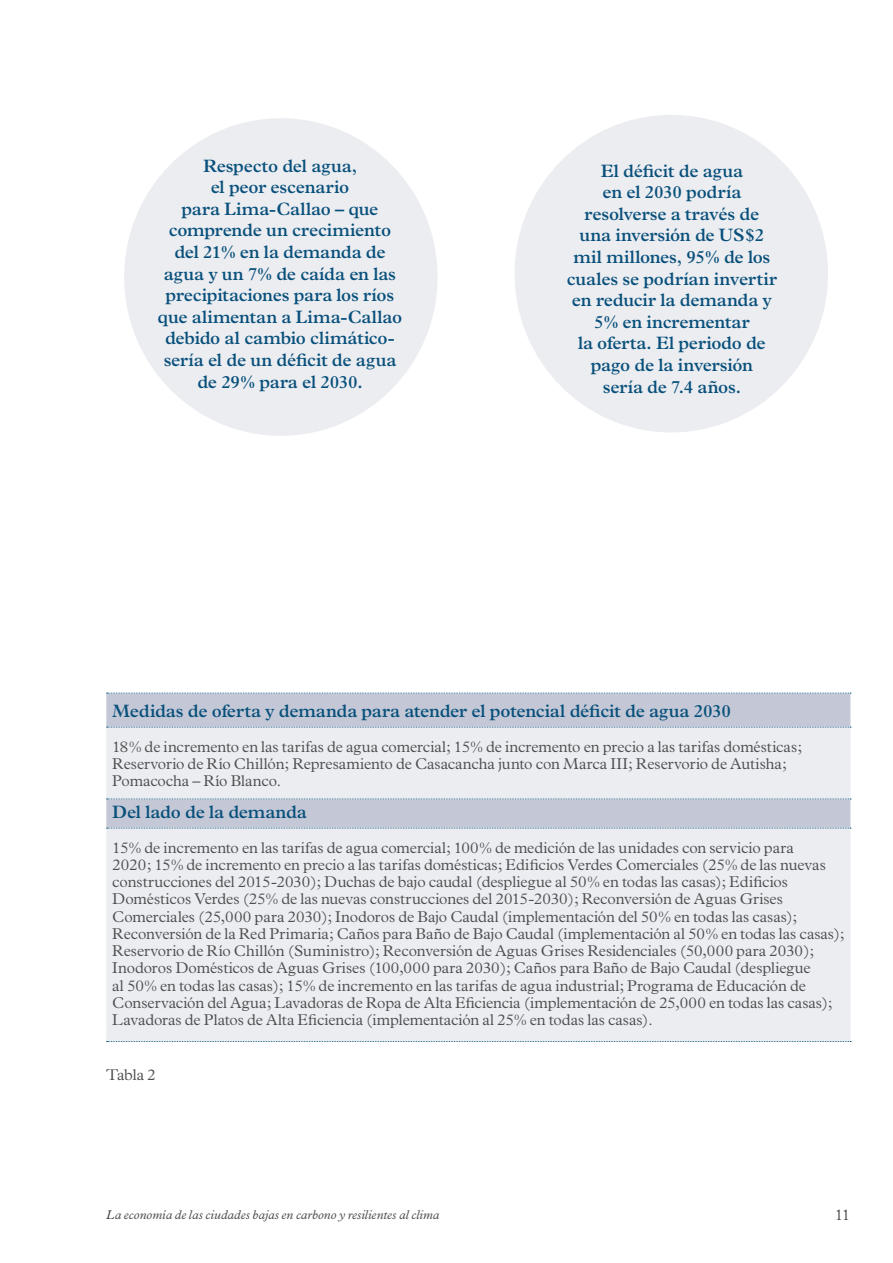
<style>
.page{position:relative;width:893px;height:1263px;background:#fff}
.page>*{position:absolute;margin:0;border:0;box-sizing:border-box;transform-origin:0 0}
.t1{font:600 18px/21.6px "Plantin";letter-spacing:-.01em;color:#08507b;text-align:center}
.t2{font:300 15.75px/17.2px "Plantin";letter-spacing:-.005em;color:#4d4d4f}
.t3{font:italic 12.75px "Plantin";letter-spacing:.005em;color:#4d4d4f}
</style>
<div class="page">
<div style="left:106px;top:693px;width:744px;height:34px;background:#c4c8d6"></div>
<svg style="left:106px;top:727px;width:744px;height:314px;background:#e8e9ee"></svg>
<svg style="left:107px;top:693px;width:744px;height:1px"></svg>
<svg style="left:107px;top:727px;width:744px;height:1px"></svg>
<svg style="left:107px;top:798px;width:744px;height:1px"></svg>
<svg style="left:107px;top:828px;width:744px;height:1px"></svg>
<svg style="left:107px;top:1041px;width:744px;height:1px"></svg>
<div style="left:124px;top:118px;width:314px;height:318px;background:#ecedf1;border-radius:50%"></div>
<div style="left:515px;top:115px;width:313px;height:317px;background:#ecedf1;border-radius:50%"></div>
<p class="t1" style="left:158px;top:155px;width:246px">Respecto del agua,<br>el peor escenario<br>para Lima-Callao – que comprende un crecimiento del 21% en la demanda de agua y un 7% de caída en las precipitaciones para los ríos que alimentan a Lima-Callao debido al cambio climático&shy;sería el de un déficit de agua de 29% para el 2030.</p>
<p class="t1" style="left:567px;top:160px;width:212px">El déficit de agua<br>en el 2030 podría resolverse a través de una inversión de US$2 mil millones, 95% de los cuales se podrían invertir en reducir la demanda y<br>5% en incrementar<br>la oferta. El periodo de pago de la inversión<br>sería de 7.4 años.</p>
<p class="t1" style="left:112px;top:700px;width:620px">Medidas de oferta y demanda para atender el potencial déficit de agua 2030</p>
<p class="t2" style="left:112px;top:738px;width:691px">18% de incremento en las tarifas de agua comercial; 15% de incremento en precio a las tarifas domésticas;<br>Reservorio de Río Chillón; Represamiento de Casacancha junto con Marca III; Reservorio de Autisha;<br>Pomacocha – Río Blanco.</p>
<p class="t1" style="left:112px;top:801px;width:196px">Del lado de la demanda</p>
<p class="t2" style="left:112px;top:839px;width:733px">15% de incremento en las tarifas de agua comercial; 100% de medición de las unidades con servicio para<br>2020; 15% de incremento en precio a las tarifas domésticas; Edificios Verdes Comerciales (25% de las nuevas construcciones del 2015-2030); Duchas de bajo caudal (despliegue al 50% en todas las casas); Edificios Domésticos Verdes (25% de las nuevas construcciones del 2015-2030); Reconversión de Aguas Grises Comerciales (25,000 para 2030); Inodoros de Bajo Caudal (implementación del 50% en todas las casas); Reconversión de la Red Primaria; Caños para Baño de Bajo Caudal (implementación al 50% en todas las casas); Reservorio de Río Chillón (Suministro); Reconversión de Aguas Grises Residenciales (50,000 para 2030); Inodoros Domésticos de Aguas Grises (100,000 para 2030); Caños para Baño de Bajo Caudal (despliegue<br>al 50% en todas las casas); 15% de incremento en las tarifas de agua industrial; Programa de Educación de Conservación del Agua; Lavadoras de Ropa de Alta Eficiencia (implementación de 25,000 en todas las casas); Lavadoras de Platos de Alta Eficiencia (implementación al 25% en todas las casas).</p>
<p class="t2" style="left:106px;top:1066px;width:51px">Tabla 2</p>
<p class="t3" style="left:106px;top:1207px;width:335px">La economía de las ciudades bajas en carbono y resilientes al clima</p>
<p class="t2" style="left:835px;top:1206px;width:17px">11</p>
</div>
